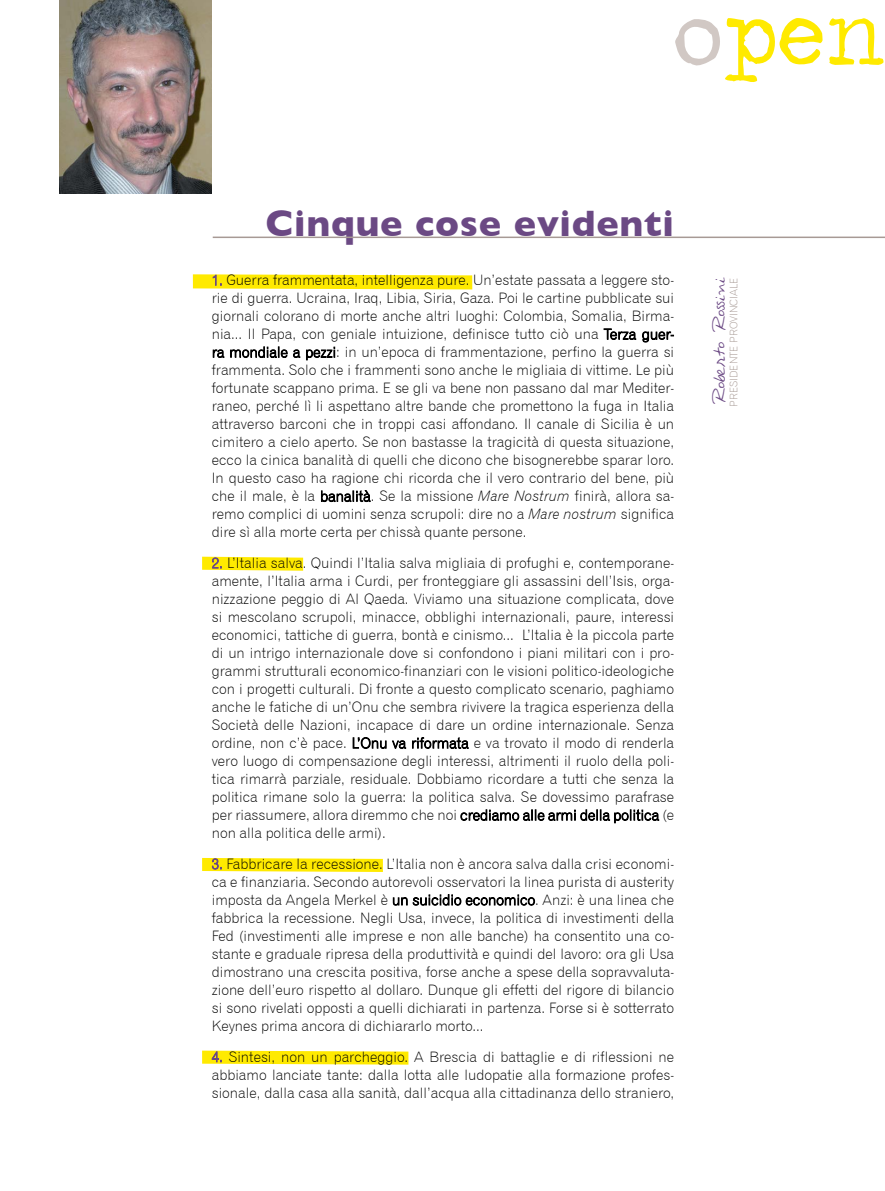
<style>
.page{position:relative;width:885px;height:1191px;background:#fff}
.page>*{position:absolute;margin:0;border:0;box-sizing:border-box;transform-origin:0 0}
.t1{font:90px "Traveling Typewriter";color:#ffea00}
.t2{font:700 37.5px "Gill Sans";letter-spacing:.02em;color:#6b4984}
.Normale{font:14.4px/18px "Gothic 720 BT Light B";color:#000;text-align:justify}
.t3{font:13.5px "Avantque...";color:#6b4984}
.t4{font:10.5px "Gothic 720 BT Light B";color:#a79a95}
.s1{color:#d1c8c4}
.s2{color:#6b4984}
.s3{font-family:"Gothic 720 BT Light Italic B"}
</style>
<div class="page">
<svg style="left:193px;top:274px;width:279px;height:15px;background:#feea12"></svg>
<svg style="left:603px;top:328px;width:33px;height:12px"></svg>
<svg style="left:642px;top:331px;width:31px;height:11px"></svg>
<svg style="left:213px;top:349px;width:11px;height:9px"></svg>
<svg style="left:230px;top:346px;width:57px;height:12px"></svg>
<svg style="left:293px;top:349px;width:7px;height:9px"></svg>
<svg style="left:306px;top:347px;width:29px;height:13px"></svg>
<svg style="left:321px;top:490px;width:49px;height:12px"></svg>
<svg style="left:202px;top:556px;width:101px;height:15px;background:#fae725"></svg>
<svg style="left:353px;top:737px;width:33px;height:11px"></svg>
<svg style="left:392px;top:740px;width:14px;height:8px"></svg>
<svg style="left:412px;top:737px;width:56px;height:11px"></svg>
<svg style="left:460px;top:809px;width:199px;height:14px"></svg>
<svg style="left:202px;top:858px;width:181px;height:14px;background:#fce813"></svg>
<svg style="left:393px;top:894px;width:142px;height:11px"></svg>
<svg style="left:202px;top:1050px;width:206px;height:14px;background:#fce917"></svg>
<img style="left:60px;top:0;width:152px;height:193px">
<hr style="left:213px;top:236px;width:671px;height:2px;background:#a79a95">
<p class="t1" style="left:673px;top:-25px;width:213px"><span class="s1">o</span>pen</p>
<p class="t2" style="left:265px;top:201px;width:410px">Cinque cose evidenti</p>
<p class="Normale" style="left:212px;top:271px;width:464px"><span class="s2">1.</span> Guerra frammentata, intelligenza pure. Un’estate passata a leggere sto&shy;rie di guerra. Ucraina, Iraq, Libia, Siria, Gaza. Poi le cartine pubblicate sui giornali colorano di morte anche altri luoghi: Colombia, Somalia, Birma&shy;nia... Il Papa, con geniale intuizione, definisce tutto ciò una Terza guer&shy;ra mondiale a pezzi: in un’epoca di frammentazione, perfino la guerra si frammenta. Solo che i frammenti sono anche le migliaia di vittime. Le più fortunate scappano prima. E se gli va bene non passano dal mar Mediter&shy;raneo, perché lì li aspettano altre bande che promettono la fuga in Italia attraverso barconi che in troppi casi affondano. Il canale di Sicilia è un cimitero a cielo aperto. Se non bastasse la tragicità di questa situazione, ecco la cinica banalità di quelli che dicono che bisognerebbe sparar loro.<br>In questo caso ha ragione chi ricorda che il vero contrario del bene, più che il male, è la banalità. Se la missione <span class="s3">Mare Nostrum</span> finirà, allora sa&shy;remo complici di uomini senza scrupoli: dire no a <span class="s3">Mare nostrum</span> significa dire sì alla morte certa per chissà quante persone.</p>
<p class="Normale" style="left:212px;top:554px;width:464px"><span class="s2">2.</span> L’Italia salva. Quindi l’Italia salva migliaia di profughi e, contemporane&shy;amente, l’Italia arma i Curdi, per fronteggiare gli assassini dell’Isis, orga&shy;nizzazione peggio di Al Qaeda. Viviamo una situazione complicata, dove si mescolano scrupoli, minacce, obblighi internazionali, paure, interessi economici, tattiche di guerra, bontà e cinismo... L’Italia è la piccola parte di un intrigo internazionale dove si confondono i piani militari con i pro&shy;grammi strutturali economico-finanziari con le visioni politico-ideologiche con i progetti culturali. Di fronte a questo complicato scenario, paghiamo anche le fatiche di un’Onu che sembra rivivere la tragica esperienza della Società delle Nazioni, incapace di dare un ordine internazionale. Senza ordine, non c’è pace. L’Onu va riformata e va trovato il modo di renderla vero luogo di compensazione degli interessi, altrimenti il ruolo della poli&shy;tica rimarrà parziale, residuale. Dobbiamo ricordare a tutti che senza la politica rimane solo la guerra: la politica salva. Se dovessimo parafrase per riassumere, allora diremmo che noi crediamo alle armi della politica (e non alla politica delle armi).</p>
<p class="Normale" style="left:212px;top:854px;width:464px"><span class="s2">3.</span> Fabbricare la recessione. L’Italia non è ancora salva dalla crisi economi&shy;ca e finanziaria. Secondo autorevoli osservatori la linea purista di austerity imposta da Angela Merkel è un suicidio economico. Anzi: è una linea che fabbrica la recessione. Negli Usa, invece, la politica di investimenti della Fed (investimenti alle imprese e non alle banche) ha consentito una co&shy;stante e graduale ripresa della produttività e quindi del lavoro: ora gli Usa dimostrano una crescita positiva, forse anche a spese della sopravvaluta&shy;zione dell’euro rispetto al dollaro. Dunque gli effetti del rigore di bilancio si sono rivelati opposti a quelli dichiarati in partenza. Forse si è sotterrato Keynes prima ancora di dichiararlo morto...</p>
<p class="Normale" style="left:212px;top:1047px;width:464px"><span class="s2">4.</span> Sintesi, non un parcheggio. A Brescia di battaglie e di riflessioni ne abbiamo lanciate tante: dalla lotta alle ludopatie alla formazione profes&shy;sionale, dalla casa alla sanità, dall’acqua alla cittadinanza dello straniero,</p>
<p class="t3" style="left:712px;top:404px;width:128px;rotate:-90deg">Roberto Rossini</p>
<p class="t4" style="left:727px;top:407px;width:131px;rotate:-90deg">PRESIDENTE PROVINCIALE</p>
</div>
